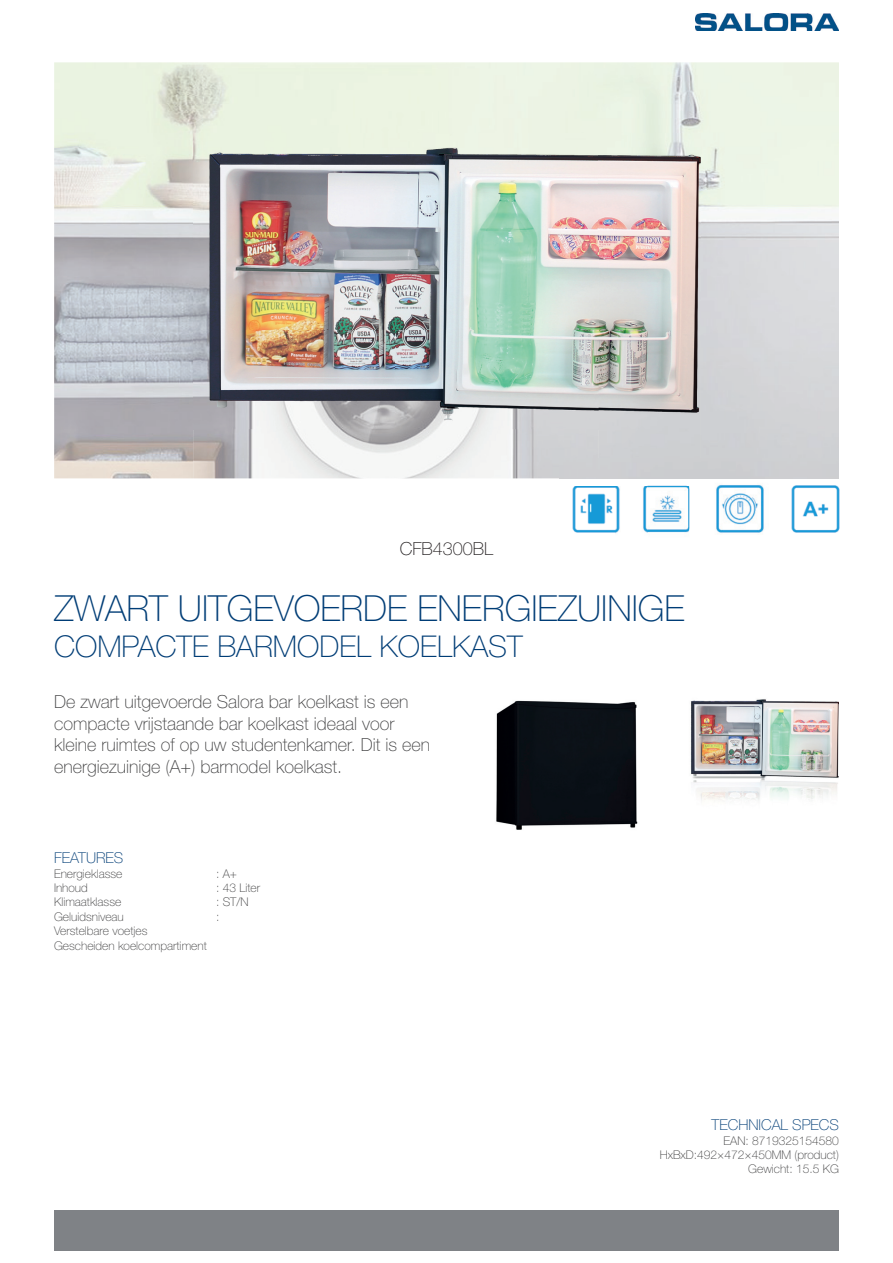
<style>
.page{position:relative;width:893px;height:1263px;background:#fff}
.page>*{position:absolute;margin:0;border:0;box-sizing:border-box;transform-origin:0 0}
.t1{font:100 36px "Helvetica Neue LT Std";color:#003d76}
.t2{font:100 30px "Helvetica Neue LT Std";color:#003d76}
.t3{font:100 18px/21.6px "Helvetica Neue LT Std";color:#3e3e3f}
.t4{font:100 18px "Helvetica Neue LT Std";color:#231f20}
.t5{font:100 15px "Helvetica Neue LT Std";color:#003d76}
.t6{font:100 12px/14.4px "Helvetica Neue LT Std";color:#3e3e3f}
</style>
<div class="page">
<img style="left:696px;top:14px;width:143px;height:17px">
<img style="left:54px;top:62px;width:785px;height:416px">
<img style="left:193px;top:478px;width:423px;height:1px">
<img style="left:193px;top:134px;width:406px;height:344px">
<img style="left:599px;top:134px;width:101px;height:324px">
<div style="left:55px;top:1210px;width:784px;height:40px;background:#7f8286"></div>
<img style="left:496px;top:700px;width:142px;height:130px">
<img style="left:690px;top:699px;width:149px;height:101px">
<img style="left:791px;top:478px;width:49px;height:55px">
<img style="left:791px;top:458px;width:48px;height:20px">
<img style="left:689px;top:458px;width:102px;height:75px">
<img style="left:572px;top:486px;width:117px;height:47px">
<img style="left:647px;top:458px;width:42px;height:28px">
<img style="left:689px;top:478px;width:26px;height:55px">
<svg style="left:689px;top:478px;width:11px;height:8px"></svg>
<img style="left:559px;top:458px;width:57px;height:20px">
<img style="left:616px;top:458px;width:31px;height:75px">
<h3 class="t4" style="left:400px;top:539px;width:95px">CFB4300BL</h3>
<h1 class="t1" style="left:54px;top:588px;width:632px">ZWART UITGEVOERDE ENERGIEZUINIGE</h1>
<h2 class="t2" style="left:54px;top:629px;width:470px">COMPACTE BARMODEL KOELKAST</h2>
<h3 class="t3" style="left:54px;top:691px;width:378px">De zwart uitgevoerde Salora bar koelkast is een compacte vrijstaande bar koelkast ideaal voor kleine ruimtes of op uw studentenkamer. Dit is een energiezuinige (A+) barmodel koelkast.</h3>
<p class="t5" style="left:54px;top:849px;width:71px">FEATURES</p>
<p class="t6" style="left:54px;top:866px;width:70px">Energieklasse</p>
<p class="t6" style="left:216px;top:866px;width:22px">: A+</p>
<p class="t6" style="left:54px;top:880px;width:35px">Inhoud</p>
<p class="t6" style="left:216px;top:880px;width:46px">: 43 Liter</p>
<p class="t6" style="left:54px;top:895px;width:69px">Klimaatklasse</p>
<p class="t6" style="left:216px;top:895px;width:34px">: ST/N</p>
<p class="t6" style="left:54px;top:909px;width:71px">Geluidsniveau</p>
<p class="t6" style="left:216px;top:909px;width:5px">:</p>
<p class="t6" style="left:54px;top:924px;width:154px">Verstelbare voetjes<br>Gescheiden koelcompartiment</p>
<p class="t5" style="left:712px;top:1116px;width:129px">TECHNICAL SPECS</p>
<p class="t6" style="left:660px;top:1133px;width:181px;text-align:right">EAN: 8719325154580<br>HxBxD:492×472×450MM (product)<br>Gewicht: 15.5 KG</p>
</div>
